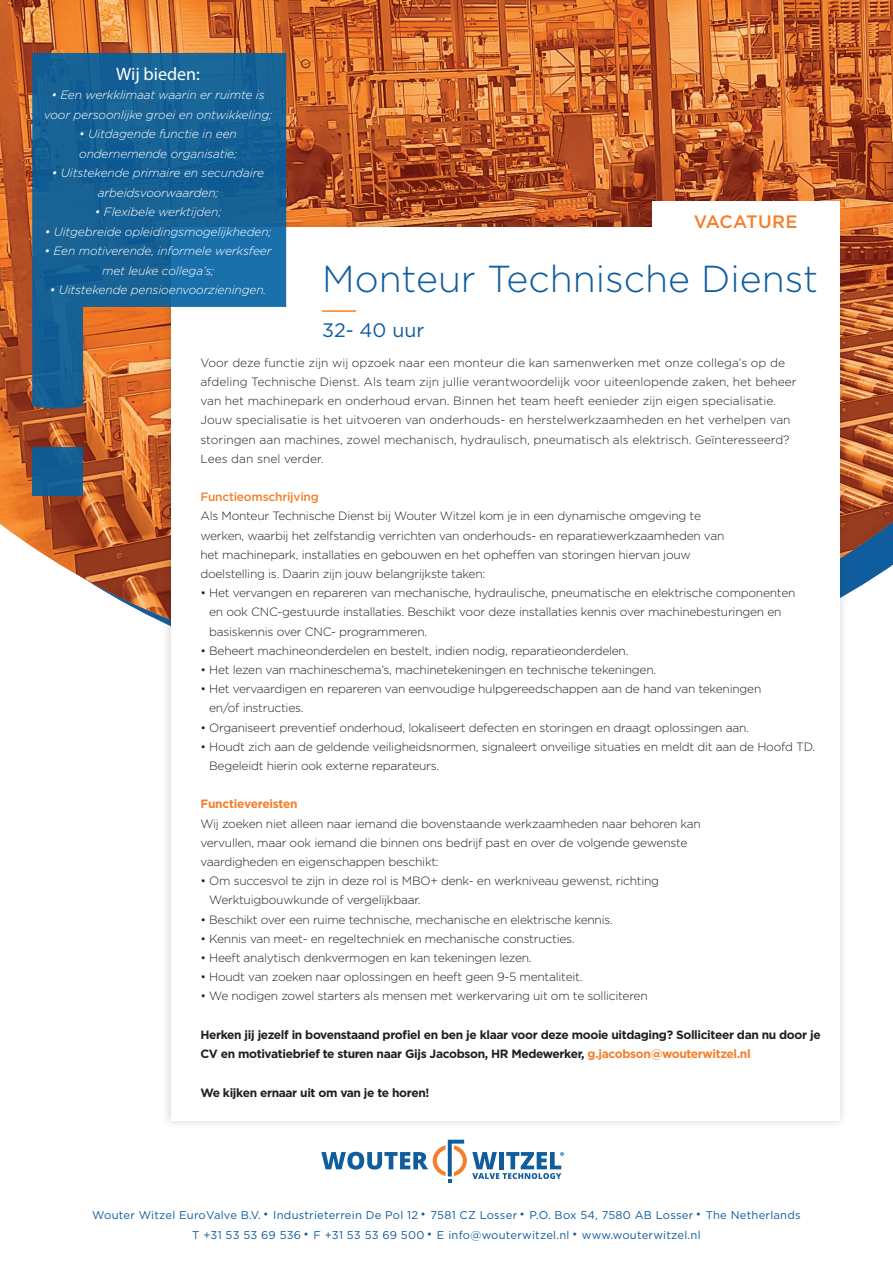
<style>
.page{position:relative;width:893px;height:1263px;background:#fff}
.page>*{position:absolute;margin:0;border:0;box-sizing:border-box;transform-origin:0 0}
.t1{font:300 37.5px "Gotham";color:#105d9e}
.t2{font:19.5px "Gotham";color:#105d9e}
.t3{font:18px "Myriad Pro";color:#fff}
.t4{font:500 18px "Gotham";letter-spacing:.02em;color:#f47f2a}
.t5{font:300 12px/19.2px "Gotham";letter-spacing:-.02em;color:#231f20}
.t6{font:300 12px/19.2px "Gotham";color:#231f20}
.t7{font:italic 300 12px/19.5px "Gotham";letter-spacing:-.01em;color:#fff;text-align:center}
.t8{font:700 12px/19.2px "Gotham";letter-spacing:-.03em;color:#231f20}
.t9{font:500 12px "Gotham";letter-spacing:-.02em;color:#f47f2a}
.t10{font:700 12px "Gotham";letter-spacing:-.02em;color:#f47f2a}
.t11{font:11.25px/19.5px "Gotham";letter-spacing:.02em;color:#105d9e;text-align:center}
.s1{color:#f47f2a}
</style>
<div class="page">
<img style="left:0;top:0;width:893px;height:622px">
<div style="left:161px;top:218px;width:688px;height:912px;background:#231f20;opacity:.2"></div>
<div style="left:171px;top:227px;width:668px;height:893px;background:#fff"></div>
<hr style="left:322px;top:310px;width:34px;height:2px;background:#f47f2a">
<div style="left:32px;top:448px;width:51px;height:48px;background:#105c93"></div>
<svg style="left:32px;top:53px;width:254px;height:356px;background:#49799a"></svg>
<svg style="left:321px;top:1140px;width:243px;height:43px"></svg>
<div style="left:652px;top:201px;width:187px;height:29px;background:#fff"></div>
<h3 class="t3" style="left:116px;top:62px;width:85px">Wij bieden:</h3>
<p class="t7" style="left:44px;top:85px;width:229px">• Een werkklimaat waarin er ruimte is voor persoonlijke groei en ontwikkeling;</p>
<p class="t7" style="left:79px;top:124px;width:159px;text-align:left">• Uitdagende functie in een ondernemende organisatie;</p>
<p class="t7" style="left:52px;top:163px;width:214px">• Uitstekende primaire en secundaire arbeidsvoorwaarden;</p>
<p class="t7" style="left:95px;top:202px;width:128px">• Flexibele werktijden;</p>
<p class="t7" style="left:45px;top:221px;width:228px">• Uitgebreide opleidingsmogelijkheden;</p>
<p class="t7" style="left:45px;top:241px;width:228px">• Een motiverende, informele werksfeer met leuke collega’s;</p>
<p class="t7" style="left:50px;top:280px;width:218px">• Uitstekende pensioenvoorzieningen.</p>
<h3 class="t4" style="left:694px;top:209px;width:105px">VACATURE</h3>
<h1 class="t1" style="left:322px;top:255px;width:497px">Monteur Technische Dienst</h1>
<h2 class="t2" style="left:322px;top:318px;width:104px">32- 40 uur</h2>
<p class="t6" style="left:200px;top:353px;width:598px">Voor deze functie zijn wij opzoek naar een monteur die kan samenwerken met onze collega’s op de afdeling Technische Dienst. Als team zijn jullie verantwoordelijk voor uiteenlopende zaken, het beheer van het machinepark en onderhoud ervan. Binnen het team heeft eenieder zijn eigen specialisatie.<br>Jouw specialisatie is het uitvoeren van onderhouds- en herstelwerkzaamheden en het verhelpen van storingen aan machines, zowel mechanisch, hydraulisch, pneumatisch als elektrisch. Geïnteresseerd?<br>Lees dan snel verder.</p>
<p class="t9" style="left:200px;top:489px;width:120px">Functieomschrijving</p>
<p class="t5" style="left:200px;top:506px;width:525px">Als Monteur Technische Dienst bij Wouter Witzel kom je in een dynamische omgeving te werken, waarbij het zelfstandig verrichten van onderhouds- en reparatiewerkzaamheden van het machinepark, installaties en gebouwen en het opheffen van storingen hiervan jouw doelstelling is. Daarin zijn jouw belangrijkste taken:</p>
<p class="t5" style="left:209px;top:583px;width:588px;text-indent:-9px">• Het vervangen en repareren van mechanische, hydraulische, pneumatische en elektrische componenten en ook CNC-gestuurde installaties. Beschikt voor deze installaties kennis over machinebesturingen en basiskennis over CNC- programmeren.</p>
<p class="t5" style="left:200px;top:641px;width:430px">• Beheert machineonderdelen en bestelt, indien nodig, reparatieonderdelen.</p>
<p class="t5" style="left:200px;top:660px;width:457px">• Het lezen van machineschema’s, machinetekeningen en technische tekeningen.</p>
<p class="t5" style="left:209px;top:679px;width:554px;text-indent:-9px">• Het vervaardigen en repareren van eenvoudige hulpgereedschappen aan de hand van tekeningen en/of instructies.</p>
<p class="t5" style="left:200px;top:717px;width:550px">• Organiseert preventief onderhoud, lokaliseert defecten en storingen en draagt oplossingen aan.</p>
<p class="t5" style="left:209px;top:737px;width:607px;text-indent:-9px">• Houdt zich aan de geldende veiligheidsnormen, signaleert onveilige situaties en meldt dit aan de Hoofd TD.<br>Begeleidt hierin ook externe reparateurs.</p>
<p class="t10" style="left:200px;top:796px;width:99px">Functievereisten</p>
<p class="t5" style="left:200px;top:813px;width:502px">Wij zoeken niet alleen naar iemand die bovenstaande werkzaamheden naar behoren kan vervullen, maar ook iemand die binnen ons bedrijf past en over de volgende gewenste vaardigheden en eigenschappen beschikt:</p>
<p class="t5" style="left:209px;top:871px;width:451px;text-indent:-9px">• Om succesvol te zijn in deze rol is MBO+ denk- en werkniveau gewenst, richting<br>Werktuigbouwkunde of vergelijkbaar.</p>
<p class="t5" style="left:200px;top:909px;width:414px">• Beschikt over een ruime technische, mechanische en elektrische kennis.</p>
<p class="t5" style="left:200px;top:929px;width:376px">• Kennis van meet- en regeltechniek en mechanische constructies.</p>
<p class="t5" style="left:200px;top:948px;width:333px">• Heeft analytisch denkvermogen en kan tekeningen lezen.</p>
<p class="t5" style="left:200px;top:967px;width:384px">• Houdt van zoeken naar oplossingen en heeft geen 9-5 mentaliteit.</p>
<p class="t5" style="left:200px;top:986px;width:449px">• We nodigen zowel starters als mensen met werkervaring uit om te solliciteren</p>
<p class="t8" style="left:200px;top:1025px;width:622px">Herken jij jezelf in bovenstaand profiel en ben je klaar voor deze mooie uitdaging? Solliciteer dan nu door je<br>CV en motivatiebrief te sturen naar Gijs Jacobson, HR Medewerker, <span class="s1">g.jacobson@wouterwitzel.nl</span></p>
<p class="t8" style="left:200px;top:1082px;width:230px">We kijken ernaar uit om van je te horen!</p>
<p class="t11" style="left:92px;top:1205px;width:710px">Wouter Witzel EuroValve B.V. • Industrieterrein De Pol 12 • 7581 CZ Losser • P.O. Box 54, 7580 AB Losser • The Netherlands<br>T +31 53 53 69 536 • F +31 53 53 69 500 • E info@wouterwitzel.nl • www.wouterwitzel.nl</p>
</div>
